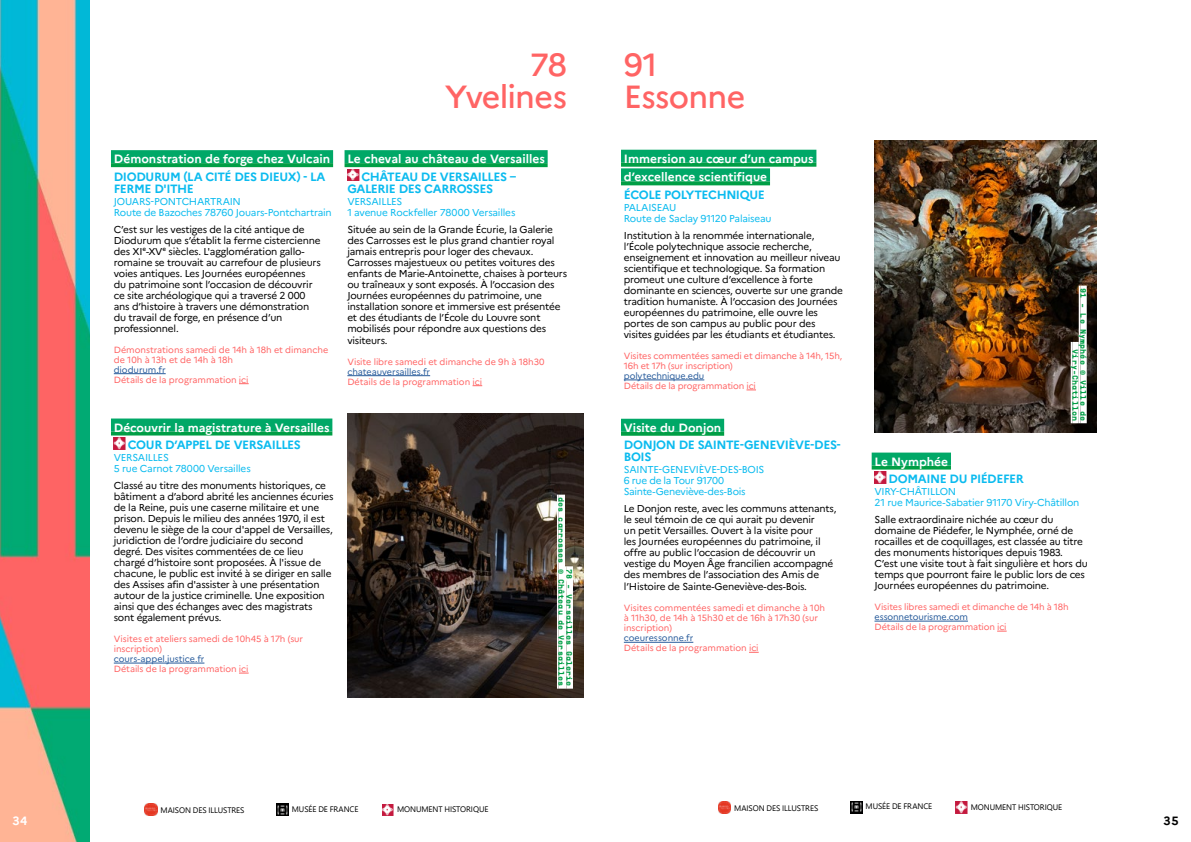
<style>
.page{position:relative;width:1191px;height:842px;background:#fff}
.page>*{position:absolute;margin:0;border:0;box-sizing:border-box;transform-origin:0 0}
.t1{font:500 32px/32px "Marianne";letter-spacing:-.02em;color:#ff6464;text-align:right}
.t2{font:700 12px/18.7px "Marianne";color:#fff}
.t3{font:700 12px/12px "Marianne";letter-spacing:-.035em;color:#0bbbef}
.t4{font:700 12px "Marianne";color:#000}
.t5{font:10px/11px "Marianne";letter-spacing:-.02em;color:#000}
.t6{font:10px/11px "Marianne";letter-spacing:-.025em;color:#0bbbef}
.t7{font:9px/10px "Marianne";letter-spacing:-.01em;color:#ff6464}
.t8{font:9px "Marianne";letter-spacing:-.01em;color:#275b9b}
.t9{font:700 8px/8px "Supply";color:#009e45;text-align:right}
</style>
<div class="page">
<img style="left:0;top:0;width:89px;height:842px">
<div style="left:344px;top:150px;width:203px;height:13px;background:#00a867"></div>
<svg style="left:344px;top:163px;width:203px;height:4px"></svg>
<hr style="left:347px;top:375px;width:83px;height:1px;background:#275b9b">
<svg style="left:347px;top:169px;width:12px;height:12px"></svg>
<div style="left:111px;top:150px;width:222px;height:13px;background:#00a867"></div>
<svg style="left:111px;top:163px;width:222px;height:4px"></svg>
<hr style="left:114px;top:373px;width:52px;height:1px;background:#275b9b">
<div style="left:111px;top:418px;width:221px;height:13px;background:#00a867"></div>
<svg style="left:111px;top:431px;width:221px;height:4px"></svg>
<hr style="left:114px;top:663px;width:90px;height:1px;background:#275b9b">
<svg style="left:114px;top:438px;width:11px;height:11px"></svg>
<img style="left:347px;top:414px;width:236px;height:283px">
<div style="left:566px;top:566px;width:7px;height:123px;background:#fff"></div>
<hr style="left:565px;top:566px;width:1px;height:123px;background:#fff">
<div style="left:558px;top:495px;width:7px;height:194px;background:#fff"></div>
<hr style="left:557px;top:495px;width:1px;height:194px;background:#fff">
<div style="left:621px;top:150px;width:195px;height:13px;background:#00a867"></div>
<svg style="left:621px;top:163px;width:195px;height:4px"></svg>
<div style="left:621px;top:168px;width:149px;height:13px;background:#00a867"></div>
<svg style="left:621px;top:181px;width:149px;height:4px"></svg>
<hr style="left:624px;top:380px;width:80px;height:1px;background:#275b9b">
<div style="left:621px;top:419px;width:103px;height:13px;background:#00a867"></div>
<svg style="left:621px;top:432px;width:103px;height:4px"></svg>
<hr style="left:624px;top:642px;width:69px;height:1px;background:#275b9b">
<div style="left:871px;top:453px;width:80px;height:13px;background:#00a867"></div>
<svg style="left:871px;top:466px;width:80px;height:4px"></svg>
<hr style="left:874px;top:621px;width:94px;height:1px;background:#275b9b">
<svg style="left:874px;top:472px;width:12px;height:11px"></svg>
<img style="left:874px;top:141px;width:222px;height:291px">
<div style="left:1080px;top:286px;width:6px;height:137px;background:#fff"></div>
<hr style="left:1078px;top:286px;width:2px;height:137px;background:#fff">
<div style="left:1072px;top:342px;width:6px;height:81px;background:#fff"></div>
<hr style="left:1070px;top:342px;width:2px;height:81px;background:#fff">
<svg style="left:145px;top:804px;width:13px;height:12px"></svg>
<svg style="left:277px;top:804px;width:12px;height:12px"></svg>
<svg style="left:718px;top:801px;width:13px;height:12px"></svg>
<svg style="left:850px;top:801px;width:13px;height:12px"></svg>
<svg style="left:382px;top:804px;width:12px;height:12px"></svg>
<svg style="left:955px;top:802px;width:13px;height:11px"></svg>
<h1 class="t1" style="left:445px;top:48px;width:123px">78<br>Yvelines</h1>
<p class="t2" style="left:114px;top:149px;width:218px">Démonstration de forge chez Vulcain</p>
<p class="t3" style="left:114px;top:171px;width:213px">DIODURUM (LA CITÉ DES DIEUX) - LA<br>FERME D'ITHE</p>
<p class="t6" style="left:114px;top:196px;width:219px">JOUARS-PONTCHARTRAIN<br>Route de Bazoches 78760 Jouars-Pontchartrain</p>
<p class="t5" style="left:114px;top:223px;width:208px">C’est sur les vestiges de la cité antique de Diodurum que s’établit la ferme cistercienne des XIe-XVe siècles. L'agglomération gallo&shy;romaine se trouvait au carrefour de plusieurs voies antiques. Les Journées européennes<br>du patrimoine sont l’occasion de découvrir ce site archéologique qui a traversé 2 000 ans d’histoire à travers une démonstration du travail de forge, en présence d’un professionnel.</p>
<p class="t7" style="left:114px;top:344px;width:216px">Démonstrations samedi de 14h à 18h et dimanche de 10h à 13h et de 14h à 18h</p>
<p class="t8" style="left:114px;top:364px;width:53px">diodurum.fr</p>
<p class="t7" style="left:114px;top:374px;width:136px">Détails de la programmation ici</p>
<p class="t2" style="left:114px;top:418px;width:217px">Découvrir la magistrature à Versailles</p>
<p class="t3" style="left:128px;top:439px;width:175px">COUR D’APPEL DE VERSAILLES</p>
<p class="t6" style="left:114px;top:452px;width:138px">VERSAILLES<br>5 rue Carnot 78000 Versailles</p>
<p class="t5" style="left:114px;top:480px;width:221px">Classé au titre des monuments historiques, ce bâtiment a d’abord abrité les anciennes écuries de la Reine, puis une caserne militaire et une prison. Depuis le milieu des années 1970, il est devenu le siège de la cour d'appel de Versailles, juridiction de l’ordre judiciaire du second degré. Des visites commentées de ce lieu chargé d’histoire sont proposées. À l'issue de chacune, le public est invité à se diriger en salle des Assises afin d'assister à une présentation autour de la justice criminelle. Une exposition ainsi que des échanges avec des magistrats sont également prévus.</p>
<p class="t7" style="left:114px;top:634px;width:191px">Visites et ateliers samedi de 10h45 à 17h (sur inscription)</p>
<p class="t8" style="left:114px;top:653px;width:92px">cours-appel.justice.fr</p>
<p class="t7" style="left:114px;top:664px;width:136px">Détails de la programmation ici</p>
<p class="t2" style="left:347px;top:149px;width:199px">Le cheval au château de Versailles</p>
<p class="t3" style="left:347px;top:171px;width:170px;text-indent:14px">CHÂTEAU DE VERSAILLES –<br>GALERIE DES CARROSSES</p>
<p class="t6" style="left:347px;top:196px;width:169px">VERSAILLES<br>1 avenue Rockfeller 78000 Versailles</p>
<p class="t5" style="left:347px;top:223px;width:221px">Située au sein de la Grande Écurie, la Galerie des Carrosses est le plus grand chantier royal jamais entrepris pour loger des chevaux.<br>Carrosses majestueux ou petites voitures des enfants de Marie-Antoinette, chaises à porteurs ou traîneaux y sont exposés. À l’occasion des Journées européennes du patrimoine, une installation sonore et immersive est présentée et des étudiants de l’École du Louvre sont mobilisés pour répondre aux questions des</p>
<p class="t5" style="left:347px;top:334px;width:42px">visiteurs.</p>
<p class="t7" style="left:347px;top:356px;width:199px">Visite libre samedi et dimanche de 9h à 18h30</p>
<p class="t8" style="left:347px;top:366px;width:84px">chateauversailles.fr</p>
<p class="t7" style="left:347px;top:376px;width:136px">Détails de la programmation ici</p>
<p class="t9" style="left:574px;top:497px;width:191px;rotate:90deg">78 - Versailles Galerie<br>des carrosses © Château de Versailles</p>
<h1 class="t1" style="left:624px;top:48px;width:123px;text-align:left">91<br>Essonne</h1>
<p class="t2" style="left:624px;top:149px;width:191px">Immersion au cœur d’un campus d’excellence scientifique</p>
<p class="t3" style="left:624px;top:189px;width:142px">ÉCOLE POLYTECHNIQUE</p>
<p class="t6" style="left:624px;top:202px;width:149px">PALAISEAU<br>Route de Saclay 91120 Palaiseau</p>
<p class="t5" style="left:624px;top:230px;width:221px">Institution à la renommée internationale, l’École polytechnique associe recherche, enseignement et innovation au meilleur niveau scientifique et technologique. Sa formation promeut une culture d’excellence à forte dominante en sciences, ouverte sur une grande tradition humaniste. À l’occasion des Journées européennes du patrimoine, elle ouvre les portes de son campus au public pour des visites guidées par les étudiants et étudiantes.</p>
<p class="t7" style="left:624px;top:350px;width:220px">Visites commentées samedi et dimanche à 14h, 15h,<br>16h et 17h (sur inscription)</p>
<p class="t8" style="left:624px;top:370px;width:82px">polytechnique.edu</p>
<p class="t7" style="left:624px;top:380px;width:134px">Détails de la programmation ici</p>
<p class="t2" style="left:624px;top:418px;width:99px">Visite du Donjon</p>
<p class="t3" style="left:624px;top:439px;width:218px">DONJON DE SAINTE-GENEVIÈVE-DES-<br>BOIS</p>
<p class="t6" style="left:624px;top:464px;width:142px">SAINTE-GENEVIÈVE-DES-BOIS<br>6 rue de la Tour 91700<br>Sainte-Geneviève-des-Bois</p>
<p class="t5" style="left:624px;top:503px;width:214px">Le Donjon reste, avec les communs attenants, le seul témoin de ce qui aurait pu devenir<br>un petit Versailles. Ouvert à la visite pour<br>les Journées européennes du patrimoine, il offre au public l’occasion de découvrir un vestige du Moyen Âge francilien accompagné des membres de l’association des Amis de</p>
<p class="t5" style="left:624px;top:581px;width:185px">l’Histoire de Sainte-Geneviève-des-Bois.</p>
<p class="t7" style="left:624px;top:603px;width:203px">Visites commentées samedi et dimanche à 10h à 11h30, de 14h à 15h30 et de 16h à 17h30 (sur inscription)</p>
<p class="t8" style="left:624px;top:632px;width:71px">coeuressonne.fr</p>
<p class="t7" style="left:624px;top:643px;width:136px">Détails de la programmation ici</p>
<p class="t9" style="left:1087px;top:288px;width:135px;rotate:90deg">91 - Le Nymphée © Ville de<br>Viry-Chatillon</p>
<p class="t2" style="left:874px;top:452px;width:75px">Le Nymphée</p>
<p class="t3" style="left:888px;top:473px;width:137px">DOMAINE DU PIÉDEFER</p>
<p class="t6" style="left:874px;top:486px;width:206px">VIRY-CHÂTILLON<br>21 rue Maurice-Sabatier 91170 Viry-Châtillon</p>
<p class="t5" style="left:874px;top:514px;width:215px">Salle extraordinaire nichée au cœur du domaine de Piédefer, le Nymphée, orné de rocailles et de coquillages, est classée au titre des monuments historiques depuis 1983.<br>C’est une visite tout à fait singulière et hors du temps que pourront faire le public lors de ces Journées européennes du patrimoine.</p>
<p class="t7" style="left:874px;top:602px;width:196px">Visites libres samedi et dimanche de 14h à 18h</p>
<p class="t8" style="left:874px;top:611px;width:95px">essonnetourisme.com</p>
<p class="t7" style="left:874px;top:622px;width:134px">Détails de la programmation ici</p>
<p class="t2" style="left:12px;top:811px;width:16px">34</p>
<p class="t4" style="left:1163px;top:813px;width:17px">35</p>
</div>
